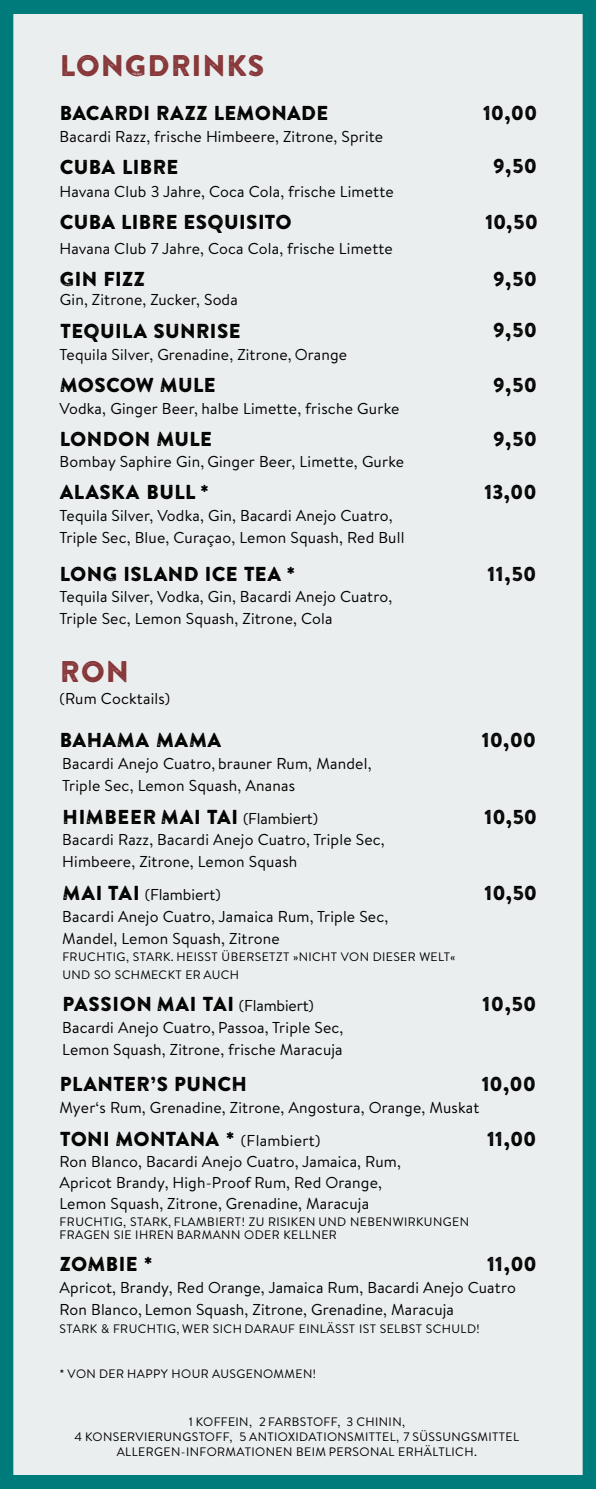
<style>
.page{position:relative;width:596px;height:1489px;background:#fff}
.page>*{position:absolute;margin:0;border:0;box-sizing:border-box;transform-origin:0 0}
.t1{font:29.75px "Brandon Printed One";letter-spacing:.005em;color:#873638}
.t2{font:20.12px "Brandon Printed One";letter-spacing:-.015em;color:#000}
.t3{font:15.75px/21.9px "Brandon Text";letter-spacing:.01em;color:#000}
.t4{font:12.25px/15px "Brandon Text";letter-spacing:.035em;color:#000}
.s1{font-family:"Brandon Text";font-size:15.75px}
.s2{font-family:"Brandon Printed One";font-size:20.12px}
</style>
<div class="page">
<div style="left:0;top:0;width:595px;height:1488px;background:#eaeeee"></div>
<h1 class="t1" style="left:59px;top:55px;width:207px">LONGDRINKS</h1>
<p class="t2" style="left:59px;top:105px;width:270px">BACARDI RAZZ LEMONADE</p>
<p class="t2" style="left:482px;top:105px;width:56px">10,00</p>
<p class="t3" style="left:59px;top:127px;width:325px">Bacardi Razz, frische Himbeere, Zitrone, Sprite</p>
<p class="t2" style="left:59px;top:160px;width:121px">CUBA LIBRE</p>
<p class="t2" style="left:492px;top:159px;width:46px">9,50</p>
<p class="t3" style="left:59px;top:183px;width:335px">Havana Club 3 Jahre, Coca Cola, frische Limette</p>
<p class="t2" style="left:59px;top:215px;width:234px">CUBA LIBRE ESQUISITO</p>
<p class="t2" style="left:485px;top:214px;width:54px">10,50</p>
<p class="t3" style="left:59px;top:239px;width:334px">Havana Club 7 Jahre, Coca Cola, frische Limette</p>
<p class="t2" style="left:59px;top:272px;width:87px">GIN FIZZ</p>
<p class="t2" style="left:492px;top:272px;width:46px">9,50</p>
<p class="t3" style="left:60px;top:291px;width:179px">Gin, Zitrone, Zucker, Soda</p>
<p class="t2" style="left:60px;top:324px;width:182px">TEQUILA SUNRISE</p>
<p class="t2" style="left:492px;top:322px;width:46px">9,50</p>
<p class="t3" style="left:59px;top:345px;width:289px">Tequila Silver, Grenadine, Zitrone, Orange</p>
<p class="t2" style="left:59px;top:378px;width:158px">MOSCOW MULE</p>
<p class="t2" style="left:492px;top:378px;width:46px">9,50</p>
<p class="t2" style="left:492px;top:432px;width:46px">9,50</p>
<p class="t3" style="left:59px;top:400px;width:341px">Vodka, Ginger Beer, halbe Limette, frische Gurke</p>
<p class="t2" style="left:59px;top:432px;width:154px">LONDON MULE</p>
<p class="t3" style="left:59px;top:453px;width:346px">Bombay Saphire Gin, Ginger Beer, Limette, Gurke</p>
<p class="t2" style="left:59px;top:484px;width:151px">ALASKA BULL *</p>
<p class="t2" style="left:484px;top:484px;width:54px">13,00</p>
<p class="t3" style="left:59px;top:506px;width:346px">Tequila Silver, Vodka, Gin, Bacardi Anejo Cuatro,<br>Triple Sec, Blue, Curaçao, Lemon Squash, Red Bull</p>
<p class="t2" style="left:59px;top:566px;width:237px">LONG ISLAND ICE TEA *</p>
<p class="t2" style="left:487px;top:566px;width:51px">11,50</p>
<p class="t3" style="left:59px;top:588px;width:334px">Tequila Silver, Vodka, Gin, Bacardi Anejo Cuatro,<br>Triple Sec, Lemon Squash, Zitrone, Cola</p>
<h1 class="t1" style="left:60px;top:661px;width:71px">RON</h1>
<p class="t3" style="left:60px;top:689px;width:112px">(Rum Cocktails)</p>
<p class="t2" style="left:60px;top:733px;width:163px">BAHAMA MAMA</p>
<p class="t2" style="left:481px;top:733px;width:56px">10,00</p>
<p class="t3" style="left:62px;top:755px;width:310px">Bacardi Anejo Cuatro, brauner Rum, Mandel,<br>Triple Sec, Lemon Squash, Ananas</p>
<p class="t2" style="left:484px;top:809px;width:55px">10,50</p>
<p class="t2" style="left:62px;top:809px;width:257px">HIMBEER MAI TAI <span class="s1">(Flambiert)</span></p>
<p class="t3" style="left:62px;top:831px;width:323px">Bacardi Razz, Bacardi Anejo Cuatro, Triple Sec,<br>Himbeere, Zitrone, Lemon Squash</p>
<p class="t3" style="left:62px;top:885px;width:160px"><span class="s2">MAI TAI</span> (Flambiert)</p>
<p class="t2" style="left:484px;top:885px;width:55px">10,50</p>
<p class="t3" style="left:62px;top:907px;width:327px">Bacardi Anejo Cuatro, Jamaica Rum, Triple Sec,<br>Mandel, Lemon Squash, Zitrone</p>
<p class="t4" style="left:62px;top:949px;width:394px;line-height:17.5px">FRUCHTIG, STARK. HEISST ÜBERSETZT »NICHT VON DIESER WELT«<br>UND SO SCHMECKT ER AUCH</p>
<p class="t2" style="left:62px;top:997px;width:253px">PASSION MAI TAI <span class="s1">(Flambiert)</span></p>
<p class="t2" style="left:481px;top:997px;width:56px">10,50</p>
<p class="t3" style="left:62px;top:1018px;width:282px">Bacardi Anejo Cuatro, Passoa, Triple Sec,<br>Lemon Squash, Zitrone, frische Maracuja</p>
<p class="t2" style="left:59px;top:1077px;width:189px">PLANTER’S PUNCH</p>
<p class="t2" style="left:481px;top:1077px;width:56px">10,00</p>
<p class="t3" style="left:59px;top:1099px;width:421px">Myer‘s Rum, Grenadine, Zitrone, Angostura, Orange, Muskat</p>
<p class="t2" style="left:59px;top:1131px;width:262px">TONI MONTANA * <span class="s1">(Flambiert)</span></p>
<p class="t2" style="left:486px;top:1131px;width:51px">11,00</p>
<p class="t3" style="left:59px;top:1152px;width:342px;line-height:21px">Ron Blanco, Bacardi Anejo Cuatro, Jamaica, Rum,<br>Apricot Brandy, High-Proof Rum, Red Orange,<br>Lemon Squash, Zitrone, Grenadine, Maracuja</p>
<p class="t4" style="left:60px;top:1217px;width:410px;line-height:12.2px">FRUCHTIG, STARK, FLAMBIERT! ZU RISIKEN UND NEBENWIRKUNGEN<br>FRAGEN SIE IHREN BARMANN ODER KELLNER</p>
<p class="t2" style="left:59px;top:1256px;width:95px">ZOMBIE *</p>
<p class="t2" style="left:486px;top:1257px;width:52px">11,00</p>
<p class="t3" style="left:59px;top:1278px;width:457px">Apricot, Brandy, Red Orange, Jamaica Rum, Bacardi Anejo Cuatro<br>Ron Blanco, Lemon Squash, Zitrone, Grenadine, Maracuja</p>
<p class="t4" style="left:60px;top:1322px;width:421px">STARK &amp; FRUCHTIG, WER SICH DARAUF EINLÄSST IST SELBST SCHULD!</p>
<p class="t4" style="left:59px;top:1367px;width:258px">* VON DER HAPPY HOUR AUSGENOMMEN!</p>
<p class="t4" style="left:74px;top:1415px;width:446px;text-align:center">1 KOFFEIN, 2 FARBSTOFF, 3 CHININ,<br>4 KONSERVIERUNGSTOFF, 5 ANTIOXIDATIONSMITTEL, 7 SÜSSUNGSMITTEL<br>ALLERGEN-INFORMATIONEN BEIM PERSONAL ERHÄLTLICH.</p>
</div>
